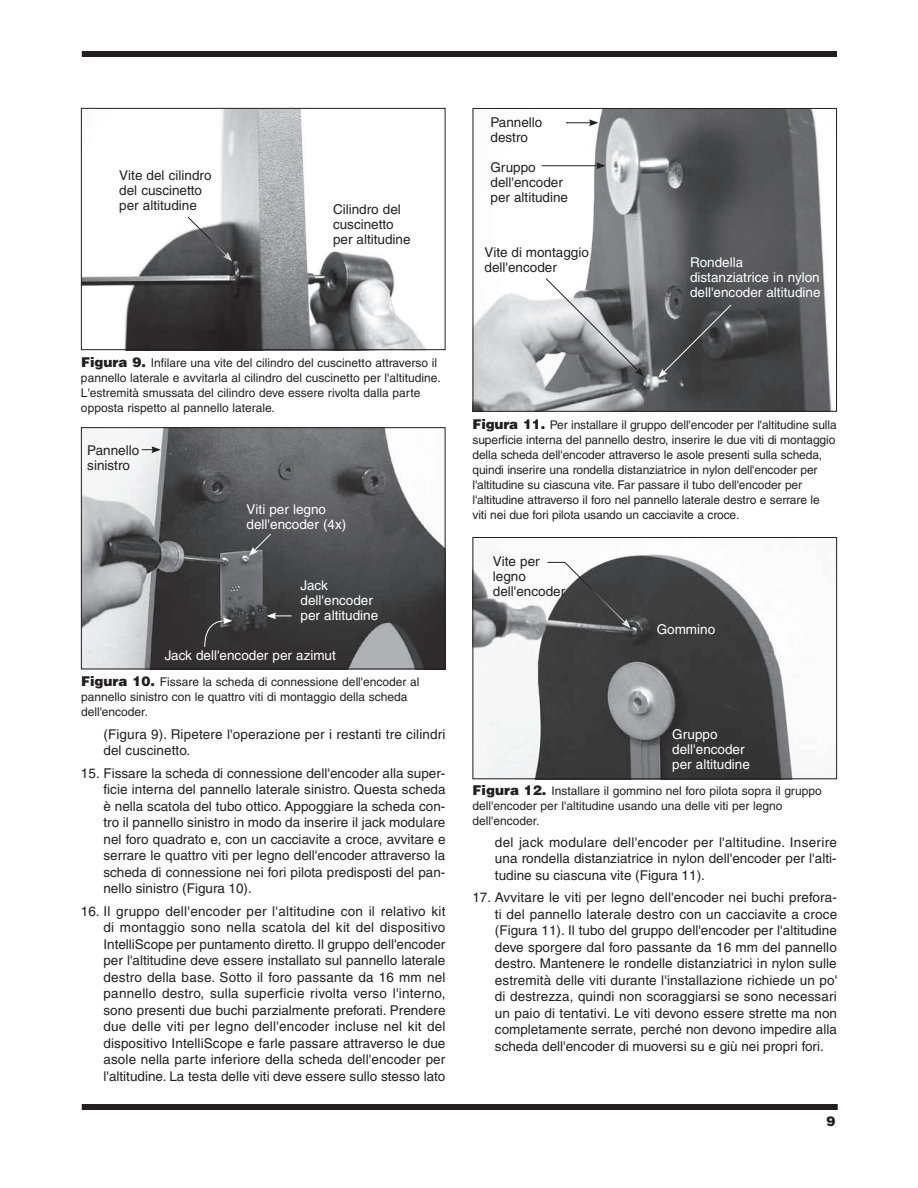
<style>
.page{position:relative;width:918px;height:1188px;background:#fff}
.page>*{position:absolute;margin:0;border:0;box-sizing:border-box;transform-origin:0 0}
.t1{font:13.5px/16.5px "Helvetica";color:#231f20}
.t2{font:13.5px/15px "Helvetica";color:#fff}
.t3{font:900 13.5px "Helvetica";color:#231f20}
.t4{font:12px/15px "Helvetica";color:#231f20}
.s1{font-weight:900;font-size:13.5px}
</style>
<div class="page">
<div style="left:82px;top:51px;width:755px;height:6px;background:#231f20"></div>
<div style="left:82px;top:1104px;width:756px;height:6px;background:#231f20"></div>
<img style="left:83px;top:429px;width:361px;height:238px">
<div style="left:81px;top:427px;width:365px;height:242px;border:1px solid #231f20"></div>
<img style="left:83px;top:110px;width:342px;height:238px">
<div style="left:81px;top:108px;width:365px;height:242px;border:1px solid #231f20"></div>
<svg style="left:187px;top:216px;width:45px;height:45px"></svg>
<svg style="left:142px;top:446px;width:19px;height:7px"></svg>
<svg style="left:267px;top:612px;width:25px;height:7px"></svg>
<svg style="left:249px;top:533px;width:23px;height:23px"></svg>
<svg style="left:204px;top:617px;width:28px;height:31px"></svg>
<img style="left:474px;top:110px;width:358px;height:300px">
<div style="left:472px;top:108px;width:365px;height:304px;border:1px solid #231f20"></div>
<img style="left:474px;top:554px;width:361px;height:223px">
<div style="left:472px;top:537px;width:365px;height:242px;border:1px solid #231f20"></div>
<svg style="left:566px;top:119px;width:32px;height:7px"></svg>
<hr style="left:542px;top:165px;width:57px;height:1px;background:#231f20">
<svg style="left:596px;top:162px;width:10px;height:7px"></svg>
<svg style="left:545px;top:278px;width:99px;height:99px;background:#9a9b9d"></svg>
<svg style="left:658px;top:304px;width:74px;height:74px;background:#4b4b4d"></svg>
<svg style="left:547px;top:562px;width:83px;height:66px"></svg>
<p class="t1" style="left:119px;top:167px;width:94px;line-height:15px">Vite del cilindro del cuscinetto per altitudine</p>
<p class="t1" style="left:333px;top:201px;width:79px;line-height:15px">Cilindro del cuscinetto per altitudine</p>
<p class="t4" style="left:81px;top:355px;width:361px"><span class="s1">Figura 9.</span> Infilare una vite del cilindro del cuscinetto attraverso il pannello laterale e avvitarla al cilindro del cuscinetto per l'altitudine.<br>L'estremità smussata del cilindro deve essere rivolta dalla parte opposta rispetto al pannello laterale.</p>
<p class="t1" style="left:87px;top:443px;width:53px;line-height:15px">Pannello sinistro</p>
<p class="t2" style="left:247px;top:501px;width:101px">Viti per legno dell'encoder (4x)</p>
<p class="t2" style="left:301px;top:578px;width:79px">Jack dell'encoder per altitudine</p>
<p class="t2" style="left:165px;top:648px;width:173px">Jack dell'encoder per azimut</p>
<p class="t4" style="left:81px;top:674px;width:340px"><span class="s1">Figura 10.</span> Fissare la scheda di connessione dell'encoder al pannello sinistro con le quattro viti di montaggio della scheda dell'encoder.</p>
<p class="t1" style="left:104px;top:726px;width:344px">(Figura 9). Ripetere l'operazione per i restanti tre cilindri del cuscinetto.</p>
<p class="t1" style="left:103px;top:765px;width:344px;text-align:justify;text-indent:-22px">15. Fissare la scheda di connessione dell'encoder alla super&shy;ficie interna del pannello laterale sinistro. Questa scheda è nella scatola del tubo ottico. Appoggiare la scheda con&shy;tro il pannello sinistro in modo da inserire il jack modulare nel foro quadrato e, con un cacciavite a croce, avvitare e serrare le quattro viti per legno dell'encoder attraverso la scheda di connessione nei fori pilota predisposti del pan&shy;nello sinistro (Figura 10).</p>
<p class="t1" style="left:103px;top:903px;width:344px;text-align:justify;text-indent:-22px">16. Il gruppo dell'encoder per l'altitudine con il relativo kit di montaggio sono nella scatola del kit del dispositivo IntelliScope per puntamento diretto. Il gruppo dell'encoder per l'altitudine deve essere installato sul pannello laterale destro della base. Sotto il foro passante da 16 mm nel pannello destro, sulla superficie rivolta verso l'interno, sono presenti due buchi parzialmente preforati. Prendere due delle viti per legno dell'encoder incluse nel kit del dispositivo IntelliScope e farle passare attraverso le due asole nella parte inferiore della scheda dell'encoder per l'altitudine. La testa delle viti deve essere sullo stesso lato</p>
<p class="t1" style="left:490px;top:114px;width:53px;line-height:15px">Pannello destro</p>
<p class="t1" style="left:490px;top:159px;width:79px;line-height:15px">Gruppo dell'encoder per altitudine</p>
<p class="t1" style="left:485px;top:245px;width:106px;line-height:15px">Vite di montaggio dell'encoder</p>
<p class="t2" style="left:690px;top:255px;width:132px">Rondella distanziatrice in nylon dell'encoder altitudine</p>
<p class="t4" style="left:472px;top:418px;width:366px"><span class="s1">Figura 11.</span> Per installare il gruppo dell'encoder per l'altitudine sulla superficie interna del pannello destro, inserire le due viti di montaggio della scheda dell'encoder attraverso le asole presenti sulla scheda, quindi inserire una rondella distanziatrice in nylon dell'encoder per l'altitudine su ciascuna vite. Far passare il tubo dell'encoder per l'altitudine attraverso il foro nel pannello laterale destro e serrare le viti nei due fori pilota usando un cacciavite a croce.</p>
<p class="t1" style="left:493px;top:554px;width:74px;line-height:15px">Vite per legno dell'encoder</p>
<p class="t2" style="left:657px;top:622px;width:60px">Gommino</p>
<p class="t2" style="left:672px;top:727px;width:79px">Gruppo dell'encoder per altitudine</p>
<p class="t4" style="left:472px;top:783px;width:351px"><span class="s1">Figura 12.</span> Installare il gommino nel foro pilota sopra il gruppo dell'encoder per l'altitudine usando una delle viti per legno dell'encoder.</p>
<p class="t1" style="left:495px;top:834px;width:344px;text-align:justify">del jack modulare dell'encoder per l'altitudine. Inserire una rondella distanziatrice in nylon dell'encoder per l'alti&shy;tudine su ciascuna vite (Figura 11).</p>
<p class="t1" style="left:495px;top:889px;width:344px;text-align:justify;text-indent:-22px">17. Avvitare le viti per legno dell'encoder nei buchi prefora&shy;ti del pannello laterale destro con un cacciavite a croce (Figura 11). Il tubo del gruppo dell'encoder per l'altitudine deve sporgere dal foro passante da 16 mm del pannello destro. Mantenere le rondelle distanziatrici in nylon sulle estremità delle viti durante l'installazione richiede un po' di destrezza, quindi non scoraggiarsi se sono necessari un paio di tentativi. Le viti devono essere strette ma non completamente serrate, perché non devono impedire alla scheda dell'encoder di muoversi su e giù nei propri fori.</p>
<p class="t3" style="left:826px;top:1113px;width:11px">9</p>
</div>
